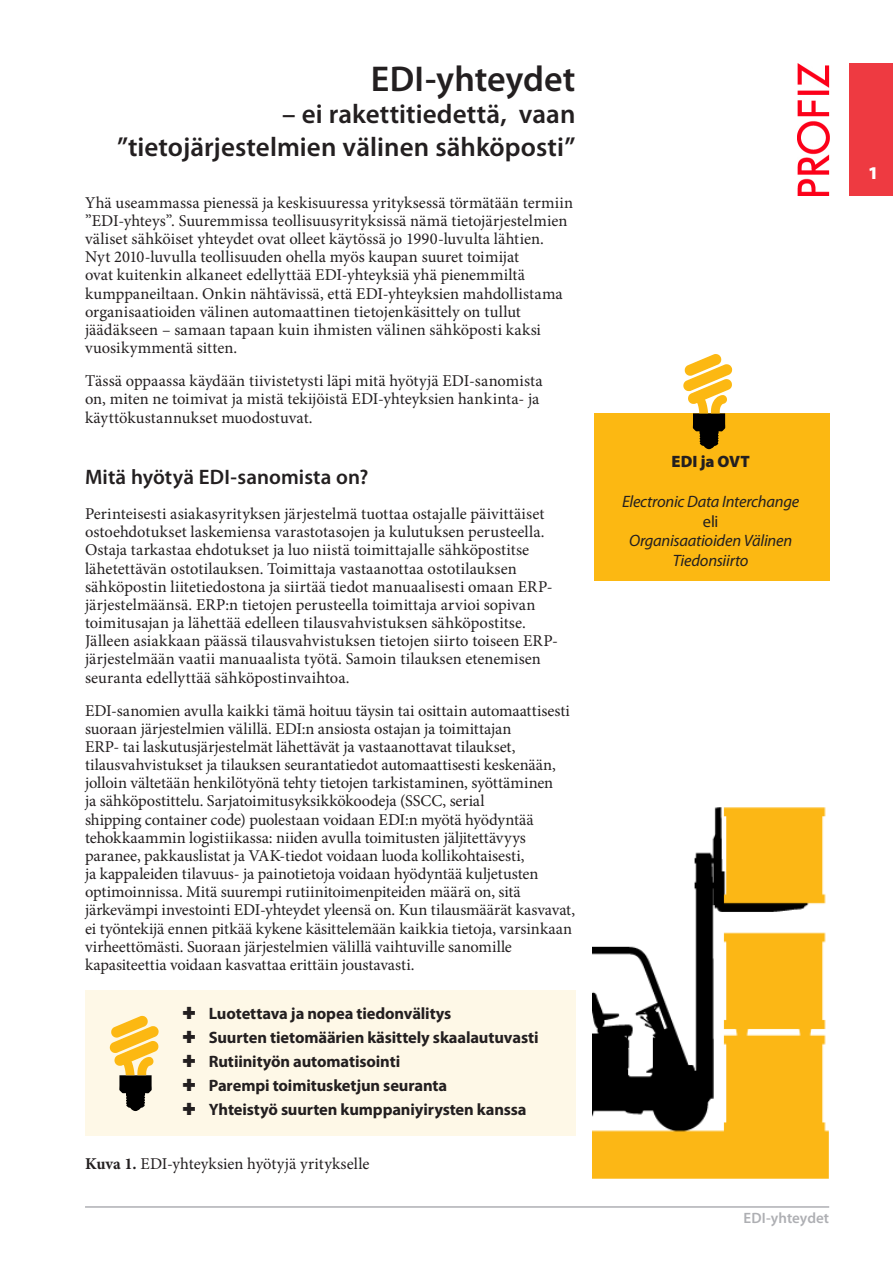
<style>
.page{position:relative;width:893px;height:1263px;background:#fff}
.page>*{position:absolute;margin:0;border:0;box-sizing:border-box;transform-origin:0 0}
.Heading_1{font:600 36px "Myriad Pro";color:#231f20}
.Heading_1-2{font:600 27px/32.4px "Myriad Pro";letter-spacing:.005em;color:#231f20;text-align:right}
.Heading_1-3{font:600 21px "Myriad Pro";letter-spacing:.005em;color:#231f20}
.t1{font:16.5px/18.1px "Minion Pro";color:#231f20}
.Tip_box{font:700 16.5px "Myriad Pro";letter-spacing:-.01em;color:#231f20}
.Tip_box-2{font:italic 16.5px/19.8px "Myriad Pro";letter-spacing:-.015em;color:#231f20;text-align:center}
.Tip_box-3{font:900 16.5px "Myriad Pro";color:#231f20}
.Footer_Left{font:600 15px "Myriad Pro";letter-spacing:.005em;color:#aeafb3}
.s1{font-weight:700}
.s2{font-style:normal}
</style>
<div class="page">
<div style="left:850px;top:64px;width:43px;height:132px;background:#ee3a41"></div>
<hr style="left:85px;top:1206px;width:744px;height:2px;background:#aeafb3">
<img style="left:797px;top:64px;width:32px;height:132px">
<div style="left:594px;top:413px;width:235px;height:167px;background:#fcb812"></div>
<svg style="left:683px;top:354px;width:49px;height:95px"></svg>
<div style="left:85px;top:990px;width:490px;height:145px;background:#fef8e7"></div>
<svg style="left:110px;top:1016px;width:49px;height:95px"></svg>
<img style="left:592px;top:807px;width:237px;height:372px">
<p class="Heading_1" style="left:371px;top:56px;width:206px">EDI-yhteydet</p>
<p class="Heading_1-2" style="left:117px;top:97px;width:460px">– ei rakettitiedettä, vaan ”tietojärjestelmien välinen sähköposti”</p>
<p class="t1" style="left:85px;top:194px;width:490px">Yhä useammassa pienessä ja keskisuuressa yrityksessä törmätään termiin ”EDI-yhteys”. Suuremmissa teollisuusyrityksissä nämä tietojärjestelmien väliset sähköiset yhteydet ovat olleet käytössä jo 1990-luvulta lähtien.<br>Nyt 2010-luvulla teollisuuden ohella myös kaupan suuret toimijat<br>ovat kuitenkin alkaneet edellyttää EDI-yhteyksiä yhä pienemmiltä kumppaneiltaan. Onkin nähtävissä, että EDI-yhteyksien mahdollistama organisaatioiden välinen automaattinen tietojenkäsittely on tullut jäädäkseen – samaan tapaan kuin ihmisten välinen sähköposti kaksi vuosikymmentä sitten.</p>
<p class="t1" style="left:85px;top:372px;width:459px">Tässä oppaassa käydään tiivistetysti läpi mitä hyötyjä EDI-sanomista on, miten ne toimivat ja mistä tekijöistä EDI-yhteyksien hankinta- ja käyttökustannukset muodostuvat.</p>
<p class="Heading_1-3" style="left:85px;top:464px;width:285px">Mitä hyötyä EDI-sanomista on?</p>
<p class="t1" style="left:85px;top:505px;width:475px">Perinteisesti asiakasyrityksen järjestelmä tuottaa ostajalle päivittäiset ostoehdotukset laskemiensa varastotasojen ja kulutuksen perusteella.<br>Ostaja tarkastaa ehdotukset ja luo niistä toimittajalle sähköpostitse lähetettävän ostotilauksen. Toimittaja vastaanottaa ostotilauksen sähköpostin liitetiedostona ja siirtää tiedot manuaalisesti omaan ERP&shy;järjestelmäänsä. ERP:n tietojen perusteella toimittaja arvioi sopivan toimitusajan ja lähettää edelleen tilausvahvistuksen sähköpostitse.<br>Jälleen asiakkaan päässä tilausvahvistuksen tietojen siirto toiseen ERP&shy;järjestelmään vaatii manuaalista työtä. Samoin tilauksen etenemisen seuranta edellyttää sähköpostinvaihtoa.</p>
<p class="t1" style="left:85px;top:701px;width:492px">EDI-sanomien avulla kaikki tämä hoituu täysin tai osittain automaattisesti suoraan järjestelmien välillä. EDI:n ansiosta ostajan ja toimittajan<br>ERP- tai laskutusjärjestelmät lähettävät ja vastaanottavat tilaukset, tilausvahvistukset ja tilauksen seurantatiedot automaattisesti keskenään, jolloin vältetään henkilötyönä tehty tietojen tarkistaminen, syöttäminen<br>ja sähköpostittelu. Sarjatoimitusyksikkökoodeja (SSCC, serial<br>shipping container code) puolestaan voidaan EDI:n myötä hyödyntää tehokkaammin logistiikassa: niiden avulla toimitusten jäljitettävyys paranee, pakkauslistat ja VAK-tiedot voidaan luoda kollikohtaisesti,<br>ja kappaleiden tilavuus- ja painotietoja voidaan hyödyntää kuljetusten optimoinnissa. Mitä suurempi rutiinitoimenpiteiden määrä on, sitä järkevämpi investointi EDI-yhteydet yleensä on. Kun tilausmäärät kasvavat, ei työntekijä ennen pitkää kykene käsittelemään kaikkia tietoja, varsinkaan virheettömästi. Suoraan järjestelmien välillä vaihtuville sanomille kapasiteettia voidaan kasvattaa erittäin joustavasti.</p>
<p class="Tip_box" style="left:209px;top:1003px;width:244px">Luotettava ja nopea tiedonvälitys</p>
<p class="Tip_box" style="left:209px;top:1027px;width:331px">Suurten tietomäärien käsittely skaalautuvasti</p>
<p class="Tip_box" style="left:209px;top:1051px;width:193px">Rutiinityön automatisointi</p>
<p class="Tip_box" style="left:209px;top:1075px;width:240px">Parempi toimitusketjun seuranta</p>
<p class="Tip_box" style="left:209px;top:1099px;width:319px">Yhteistyö suurten kumppaniyirysten kanssa</p>
<p class="t1" style="left:85px;top:1155px;width:286px"><span class="s1">Kuva 1.</span> EDI-yhteyksien hyötyjä yritykselle</p>
<p class="Tip_box-3" style="left:672px;top:451px;width:80px">EDI ja OVT</p>
<p class="Tip_box-2" style="left:622px;top:491px;width:179px">Electronic Data Interchange <span class="s2">eli<br></span>Organisaatioiden Välinen<br>Tiedonsiirto</p>
<p class="Footer_Left" style="left:744px;top:1208px;width:87px">EDI-yhteydet</p>
</div>
